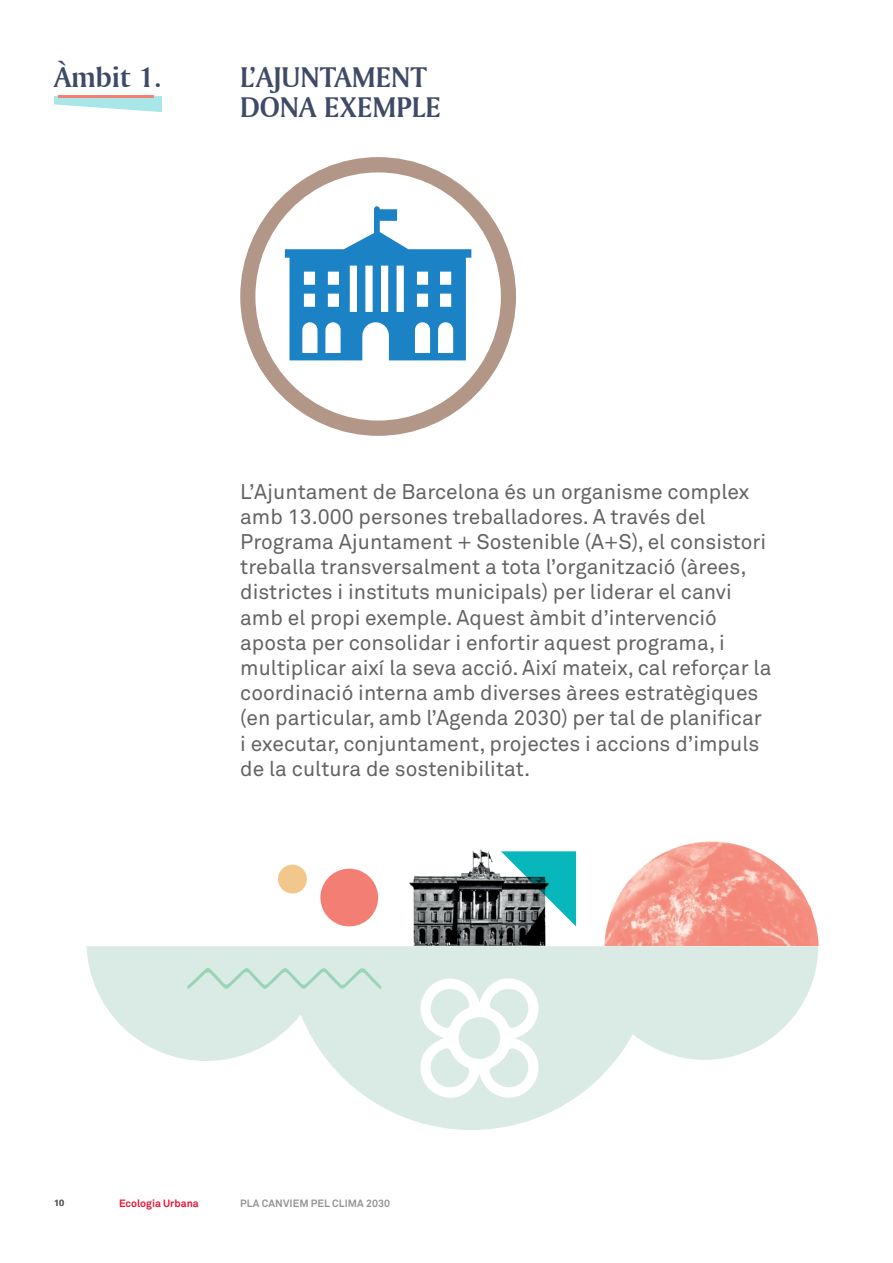
<style>
.page{position:relative;width:893px;height:1263px;background:#fff}
.page>*{position:absolute;margin:0;border:0;box-sizing:border-box;transform-origin:0 0}
.t1{font:30px/30px "Amerigo BT Bold A";color:#3f4a66}
.t2{font:21px/25.2px "Akkurat Std";color:#636366}
.t3{font:700 10.5px "Akkurat Std";letter-spacing:.01em;color:#939598}
.t4{font:700 10.5px "Akkurat Std";color:#e51836}
.t5{font:700 9px "Akkurat Std";color:#636366}
</style>
<div class="page">
<img style="left:604px;top:842px;width:214px;height:104px">
<svg style="left:54px;top:96px;width:108px;height:16px"></svg>
<hr style="left:59px;top:95px;width:95px;height:2px;background:#f48072">
<svg style="left:240px;top:157px;width:276px;height:279px"></svg>
<svg style="left:285px;top:206px;width:186px;height:154px"></svg>
<svg style="left:87px;top:946px;width:731px;height:184px;fill:#daeae4"></svg>
<img style="left:409px;top:849px;width:137px;height:97px">
<svg style="left:501px;top:851px;width:75px;height:75px;background:#4ca0a3"></svg>
<svg style="left:418px;top:977px;width:121px;height:122px"></svg>
<svg style="left:186px;top:967px;width:196px;height:23px;background:#cee5dc"></svg>
<svg style="left:320px;top:868px;width:59px;height:59px"></svg>
<svg style="left:278px;top:864px;width:29px;height:30px"></svg>
<h1 class="t1" style="left:54px;top:61px;width:109px">Àmbit 1.</h1>
<h1 class="t1" style="left:240px;top:61px;width:202px">L’AJUNTAMENT<br>DONA EXEMPLE</h1>
<p class="t2" style="left:240px;top:479px;width:533px">L’Ajuntament de Barcelona és un organisme complex amb 13.000 persones treballadores. A través del Programa Ajuntament + Sostenible (A+S), el consistori treballa transversalment a tota l’organització (àrees, districtes i instituts municipals) per liderar el canvi amb el propi exemple. Aquest àmbit d’intervenció aposta per consolidar i enfortir aquest programa, i multiplicar així la seva acció. Així mateix, cal reforçar la coordinació interna amb diverses àrees estratègiques (en particular, amb l’Agenda 2030) per tal de planificar i executar, conjuntament, projectes i accions d’impuls de la cultura de sostenibilitat.</p>
<p class="t5" style="left:54px;top:1197px;width:12px">10</p>
<p class="t4" style="left:119px;top:1197px;width:81px">Ecologia Urbana</p>
<p class="t3" style="left:240px;top:1197px;width:151px">PLA CANVIEM PEL CLIMA 2030</p>
</div>
